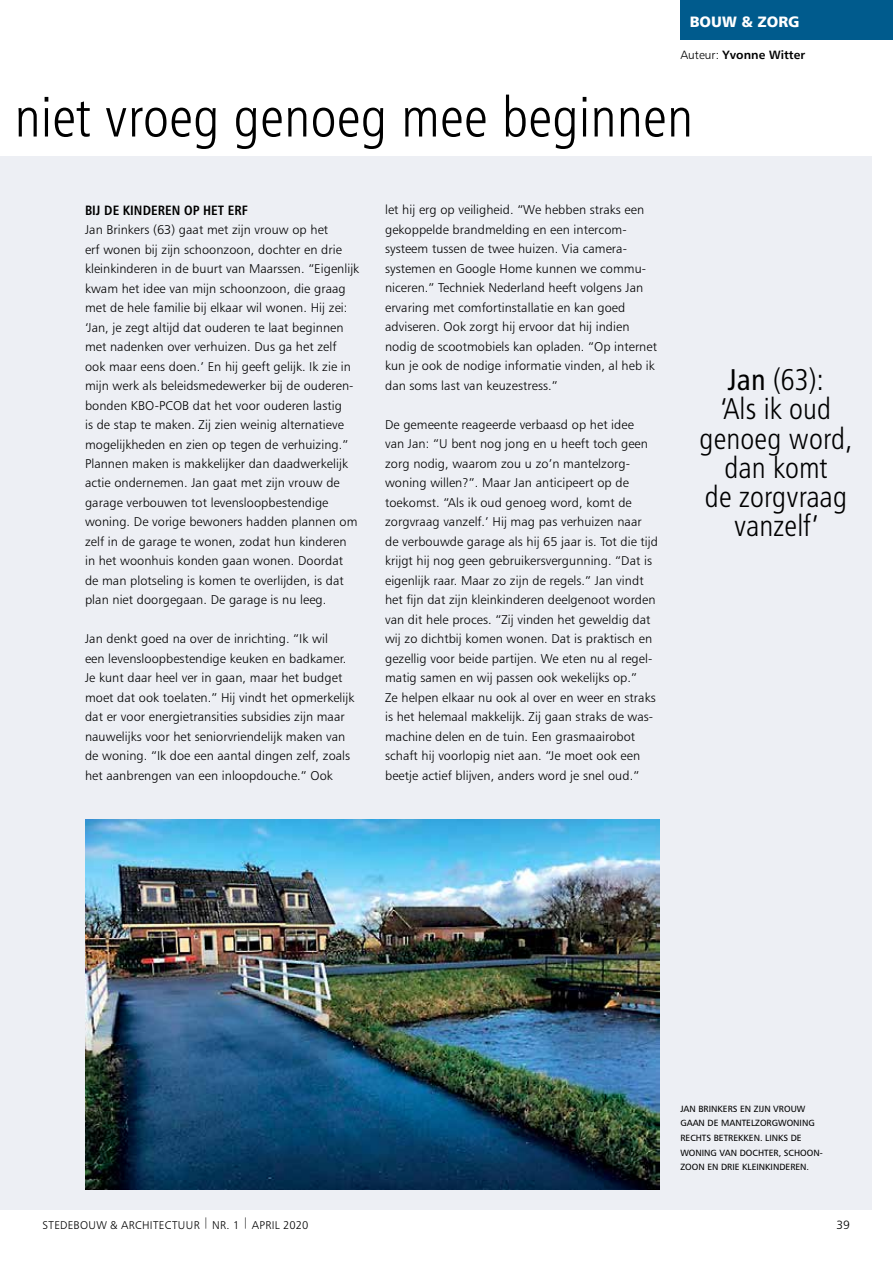
<style>
.page{position:relative;width:893px;height:1263px;background:#fff}
.page>*{position:absolute;margin:0;border:0;box-sizing:border-box;transform-origin:0 0}
.t1{font:56.25px "Humanist 777 BT Light Condensed B";letter-spacing:.005em;color:#000}
.t2{font:30px/29.2px "Humanist 777 BT Light Condensed B";letter-spacing:.005em;color:#000;text-align:center}
.t3{font:15px "Humanist 777 BT Black B";color:#fff}
.t4{font:13.5px "Humanist 777 BT Bold Condensed B";letter-spacing:.005em;color:#000}
.t5{font:12.75px/19.5px "Humanist 777 BT Light B";letter-spacing:.005em;color:#000}
.t6{font:12px "Humanist 777 BT Bold B";letter-spacing:.005em;color:#000}
.t7{font:12px "Humanist 777 BT Light B";color:#000}
.t8{font:11.25px "Humanist 777 BT Light B";letter-spacing:.03em;color:#000}
.t9{font:9px/14.7px "Humanist 777 BT Roman B";color:#000}
.s1{font-family:"Humanist 777 BT Light B"}
.s2{font-family:"Humanist 777 BT Roman Condensed B"}
</style>
<div class="page">
<div style="left:0;top:156px;width:872px;height:1053px;background:#edeff4"></div>
<img style="left:86px;top:819px;width:574px;height:371px">
<div style="left:680px;top:0;width:213px;height:39px;background:#005b8d"></div>
<p class="t3" style="left:690px;top:12px;width:111px">BOUW &amp; ZORG</p>
<p class="t6" style="left:680px;top:47px;width:126px"><span class="s1">Auteur:</span> Yvonne Witter</p>
<h1 class="t1" style="left:15px;top:82px;width:680px">niet vroeg genoeg mee beginnen</h1>
<p class="t4" style="left:85px;top:201px;width:164px">BIJ DE KINDEREN OP HET ERF</p>
<p class="t5" style="left:85px;top:220px;width:276px">Jan Brinkers (63) gaat met zijn vrouw op het<br>erf wonen bij zijn schoonzoon, dochter en drie kleinkinderen in de buurt van Maarssen. “Eigenlijk kwam het idee van mijn schoonzoon, die graag met de hele familie bij elkaar wil wonen. Hij zei: ‘Jan, je zegt altijd dat ouderen te laat beginnen met nadenken over verhuizen. Dus ga het zelf ook maar eens doen.’ En hij geeft gelijk. Ik zie in mijn werk als beleidsmedewerker bij de ouderen&shy;bonden KBO-PCOB dat het voor ouderen lastig<br>is de stap te maken. Zij zien weinig alternatieve mogelijkheden en zien op tegen de verhuizing.” Plannen maken is makkelijker dan daadwerkelijk actie ondernemen. Jan gaat met zijn vrouw de garage verbouwen tot levensloopbestendige woning. De vorige bewoners hadden plannen om zelf in de garage te wonen, zodat hun kinderen in het woonhuis konden gaan wonen. Doordat de man plotseling is komen te overlijden, is dat plan niet doorgegaan. De garage is nu leeg.</p>
<p class="t5" style="left:85px;top:629px;width:271px">Jan denkt goed na over de inrichting. “Ik wil<br>een levensloopbestendige keuken en badkamer.<br>Je kunt daar heel ver in gaan, maar het budget moet dat ook toelaten.” Hij vindt het opmerkelijk dat er voor energietransities subsidies zijn maar nauwelijks voor het seniorvriendelijk maken van de woning. “Ik doe een aantal dingen zelf, zoals het aanbrengen van een inloopdouche.” Ook</p>
<p class="t5" style="left:385px;top:200px;width:273px">let hij erg op veiligheid. “We hebben straks een gekoppelde brandmelding en een intercom&shy;systeem tussen de twee huizen. Via camera&shy;systemen en Google Home kunnen we commu&shy;niceren.” Techniek Nederland heeft volgens Jan ervaring met comfortinstallatie en kan goed adviseren. Ook zorgt hij ervoor dat hij indien nodig de scootmobiels kan opladen. “Op internet kun je ook de nodige informatie vinden, al heb ik dan soms last van keuzestress.”</p>
<p class="t5" style="left:385px;top:414px;width:274px">De gemeente reageerde verbaasd op het idee<br>van Jan: “U bent nog jong en u heeft toch geen zorg nodig, waarom zou u zo’n mantelzorg&shy;woning willen?”. Maar Jan anticipeert op de toekomst. “Als ik oud genoeg word, komt de zorgvraag vanzelf.’ Hij mag pas verhuizen naar de verbouwde garage als hij 65 jaar is. Tot die tijd krijgt hij nog geen gebruikersvergunning. “Dat is eigenlijk raar. Maar zo zijn de regels.” Jan vindt het fijn dat zijn kleinkinderen deelgenoot worden van dit hele proces. “Zij vinden het geweldig dat wij zo dichtbij komen wonen. Dat is praktisch en gezellig voor beide partijen. We eten nu al regel&shy;matig samen en wij passen ook wekelijks op.”<br>Ze helpen elkaar nu ook al over en weer en straks is het helemaal makkelijk. Zij gaan straks de was&shy;machine delen en de tuin. Een grasmaairobot schaft hij voorlopig niet aan. “Je moet ook een beetje actief blijven, anders word je snel oud.”</p>
<h2 class="t2" style="left:699px;top:364px;width:155px"><span class="s2">Jan</span> (63):<br>‘Als ik oud genoeg word, dan komt<br>de zorgvraag vanzelf’</h2>
<p class="t9" style="left:680px;top:1101px;width:144px">JAN BRINKERS EN ZIJN VROUW<br>GAAN DE MANTELZORGWONING<br>RECHTS BETREKKEN. LINKS DE<br>WONING VAN DOCHTER, SCHOON-<br>ZOON EN DRIE KLEINKINDEREN.</p>
<p class="t8" style="left:43px;top:1218px;width:267px">stedebouw &amp; architectuur | nr. 1 | april 2020</p>
<p class="t7" style="left:836px;top:1217px;width:15px">39</p>
</div>
